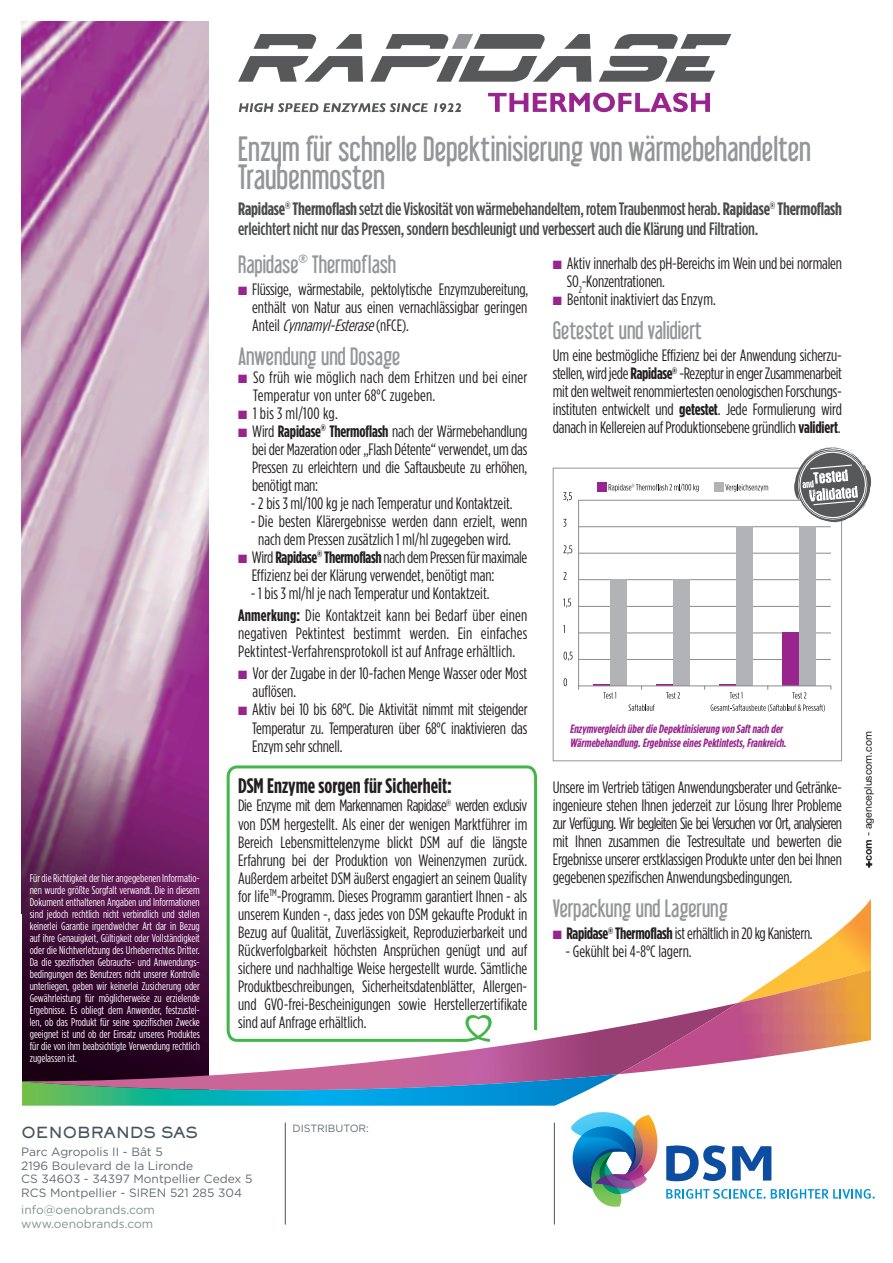
<style>
.page{position:relative;width:893px;height:1263px;background:#fff}
.page>*{position:absolute;margin:0;border:0;box-sizing:border-box;transform-origin:0 0}
.t1{font:31.5px/28.5px "Libel Suit";color:#939598}
.t2{font:22.5px "Libel Suit";color:#939598}
.t3{font:700 condensed 21px "Gotham HTF";color:#231f20}
.t4{font:500 condensed 18px/19.5px "Gotham HTF";letter-spacing:-.01em;color:#4b4c4d}
.t5{font:condensed 16.5px/18px "Gotham HTF";color:#231f20;text-align:justify}
.t6{font:condensed 16.5px "Gotham HTF";letter-spacing:-.02em;color:#231f20}
.t7{font:15px "AT Sackers Heavy Gothic";letter-spacing:-.02em;color:#48535c}
.t8{font:italic 700 condensed 12px/13.5px "Gotham HTF";color:#99248e}
.t9{font:12px/13.5px "Gotham HTF";color:#666b6e}
.t10{font:12px/13.5px "Gotham HTF";color:#799789}
.t11{font:condensed 11.25px/12px "Gotham HTF";color:#fff;text-align:justify}
.t12{font:10.5px "Helvetica Neue";color:#231f20}
.t13{font:10.5px "Gotham HTF";color:#666b6e}
.s1{font-weight:700}
.s2{color:#99248e}
.s3{font-style:italic}
</style>
<div class="page">
<img style="left:21px;top:21px;width:187px;height:905px">
<img style="left:22px;top:926px;width:187px;height:42px">
<svg style="left:22px;top:968px;width:598px;height:107px"></svg>
<svg style="left:790px;top:899px;width:81px;height:69px"></svg>
<img style="left:618px;top:968px;width:253px;height:106px">
<svg style="left:22px;top:1074px;width:597px;height:32px;background:#5a8daa"></svg>
<svg style="left:239px;top:103px;width:189px;height:9px"></svg>
<svg style="left:434px;top:103px;width:27px;height:9px"></svg>
<svg style="left:238px;top:34px;width:125px;height:48px"></svg>
<svg style="left:599px;top:34px;width:132px;height:48px"></svg>
<svg style="left:370px;top:34px;width:221px;height:48px"></svg>
<svg style="left:488px;top:93px;width:222px;height:19px"></svg>
<div style="left:553px;top:468px;width:289px;height:293px;border:1px solid #939598"></div>
<svg style="left:225px;top:765px;width:314px;height:278px"></svg>
<svg style="left:563px;top:492px;width:9px;height:9px"></svg>
<svg style="left:563px;top:519px;width:3px;height:8px"></svg>
<svg style="left:563px;top:545px;width:9px;height:9px"></svg>
<svg style="left:563px;top:572px;width:3px;height:8px"></svg>
<svg style="left:563px;top:598px;width:8px;height:10px"></svg>
<svg style="left:564px;top:652px;width:9px;height:9px"></svg>
<svg style="left:564px;top:678px;width:3px;height:8px"></svg>
<div style="left:597px;top:483px;width:9px;height:9px;background:#99248e"></div>
<svg style="left:609px;top:483px;width:90px;height:9px"></svg>
<div style="left:714px;top:483px;width:9px;height:9px;background:#b2b3b7"></div>
<svg style="left:725px;top:484px;width:43px;height:8px"></svg>
<svg style="left:603px;top:692px;width:13px;height:6px"></svg>
<svg style="left:666px;top:692px;width:14px;height:6px"></svg>
<svg style="left:629px;top:704px;width:26px;height:7px"></svg>
<svg style="left:711px;top:704px;width:114px;height:8px"></svg>
<svg style="left:730px;top:692px;width:12px;height:6px"></svg>
<svg style="left:792px;top:692px;width:14px;height:6px"></svg>
<svg style="left:578px;top:499px;width:254px;height:191px"></svg>
<svg style="left:794px;top:447px;width:77px;height:76px"></svg>
<svg style="left:866px;top:861px;width:6px;height:7px"></svg>
<hr style="left:285px;top:1123px;width:1px;height:101px;background:#48535c">
<hr style="left:554px;top:1123px;width:1px;height:101px;background:#48535c">
<svg style="left:666px;top:1145px;width:105px;height:36px"></svg>
<svg style="left:666px;top:1189px;width:209px;height:10px"></svg>
<svg style="left:571px;top:1112px;width:85px;height:95px"></svg>
<p class="t11" style="left:30px;top:872px;width:172px">Für die Richtigkeit der hier angegebenen Informatio&shy;nen wurde größte Sorgfalt verwandt. Die in diesem Dokument enthaltenen Angaben und Informationen sind jedoch rechtlich nicht verbindlich und stellen keinerlei Garantie irgendwelcher Art dar in Bezug auf ihre Genauigkeit, Gültigkeit oder Vollständigkeit oder die Nichtverletzung des Urheberrechtes Dritter.<br>Da die spezifischen Gebrauchs- und Anwendungs&shy;bedingungen des Benutzers nicht unserer Kontrolle unterliegen, geben wir keinerlei Zusicherung oder Gewährleistung für möglicherweise zu erzielende Ergebnisse. Es obliegt dem Anwender, festzustel&shy;len, ob das Produkt für seine spezifischen Zwecke geeignet ist und ob der Einsatz unseres Produktes für die von ihm beabsichtigte Verwendung rechtlich zugelassen ist.</p>
<h1 class="t1" style="left:238px;top:134px;width:575px">Enzym für schnelle Depektinisierung von wärmebehandelten<br>Traubenmosten</h1>
<p class="t4" style="left:238px;top:199px;width:605px"><span class="s1">Rapidase</span><sup>®</sup> <span class="s1">Thermoflash</span> setzt die Viskosität von wärmebehandeltem, rotem Traubenmost herab. <span class="s1">Rapidase</span><sup>®</sup> <span class="s1">Thermoflash </span>erleichtert nicht nur das Pressen, sondern beschleunigt und verbessert auch die Klärung und Filtration.</p>
<h2 class="t2" style="left:238px;top:251px;width:160px">Rapidase<sup>®</sup> Thermoflash</h2>
<p class="t5" style="left:252px;top:280px;width:278px;text-indent:-14px"><span class="s2">■</span> Flüssige, wärmestabile, pektolytische Enzymzubereitung, enthält von Natur aus einen vernachlässigbar geringen A n t e i l <span class="s3">Cynnamyl-Esterase</span>( n F C E ) .</p>
<h2 class="t2" style="left:238px;top:343px;width:164px">Anwendung und Dosage</h2>
<p class="t5" style="left:253px;top:368px;width:276px;text-indent:-15px"><span class="s2">■</span> So früh wie möglich nach dem Erhitzen und bei einer<br>Temperatur von unter 68°C zugeben.</p>
<p class="t5" style="left:238px;top:404px;width:101px"><span class="s2">■</span> 1 bis 3 ml/100 kg.</p>
<p class="t5" style="left:252px;top:422px;width:277px;text-indent:-14px"><span class="s2">■</span> Wird <span class="s1">Rapidase</span><sup>®</sup> <span class="s1">Thermoflash</span> nach der Wärmebehandlung bei der Mazeration oder „Flash Détente“ verwendet, um das Pressen zu erleichtern und die Saftausbeute zu erhöhen, benötigt man:</p>
<p class="t5" style="left:251px;top:494px;width:263px">- 2 bis 3 ml/100 kg je nach Temperatur und Kontaktzeit.</p>
<p class="t5" style="left:251px;top:512px;width:278px;text-align:center">- Die besten Klärergebnisse werden dann erzielt, wenn nach dem Pressen zusätzlich 1 ml/hl zugegeben wird.</p>
<p class="t5" style="left:252px;top:548px;width:277px;text-indent:-14px"><span class="s2">■</span> Wird <span class="s1">Rapidase</span><sup>®</sup> <span class="s1">Thermoflash</span> nach dem Pressen für maximale<br>Effizienz bei der Klärung verwendet, benötigt man:</p>
<p class="t5" style="left:238px;top:582px;width:291px;line-height:22.2px;text-indent:13px">- 1 bis 3 ml/hl je nach Temperatur und Kontaktzeit.<br><span class="s1">Anmerkung:</span> Die Kontaktzeit kann bei Bedarf über einen</p>
<p class="t5" style="left:238px;top:624px;width:291px">negativen Pektintest bestimmt werden. Ein einfaches<br>Pektintest-Verfahrensprotokoll ist auf Anfrage erhältlich.</p>
<p class="t5" style="left:253px;top:664px;width:276px;text-indent:-15px"><span class="s2">■</span> Vor der Zugabe in der 10-fachen Menge Wasser oder Most auflösen.</p>
<p class="t5" style="left:252px;top:700px;width:277px;text-indent:-14px"><span class="s2">■</span> Aktiv bei 10 bis 68°C. Die Aktivität nimmt mit steigender Temperatur zu. Temperaturen über 68°C inaktivieren das Enzym sehr schnell.</p>
<p class="t3" style="left:238px;top:774px;width:215px">DSM Enzyme sorgen für Sicherheit:</p>
<p class="t5" style="left:238px;top:796px;width:291px">Die Enzyme mit dem Markennamen Rapidase<sup>®</sup> werden exclusiv von DSM hergestellt. Als einer der wenigen Marktführer im Bereich Lebensmittelenzyme blickt DSM auf die längste Erfahrung bei der Produktion von Weinenzymen zurück.<br>Außerdem arbeitet DSM äußerst engagiert an seinem Quality for life<sup>TM</sup>-Programm. Dieses Programm garantiert Ihnen - als unserem Kunden -, dass jedes von DSM gekaufte Produkt in Bezug auf Qualität, Zuverlässigkeit, Reproduzierbarkeit und Rückverfolgbarkeit höchsten Ansprüchen genügt und auf sichere und nachhaltige Weise hergestellt wurde. Sämtliche Produktbeschreibungen, Sicherheitsdatenblätter, Allergen&shy;und GVO-frei-Bescheinigungen sowie Herstellerzertifikate sind auf Anfrage erhältlich.</p>
<p class="t5" style="left:567px;top:254px;width:277px;text-indent:-14px"><span class="s2">■</span> Aktiv innerhalb des pH-Bereichs im Wein und bei normalen<br>SO<sub>2</sub>-Konzentrationen.</p>
<p class="t5" style="left:553px;top:290px;width:165px"><span class="s2">■</span> Bentonit inaktiviert das Enzym.</p>
<h2 class="t2" style="left:553px;top:317px;width:151px">Getestet und validiert</h2>
<p class="t5" style="left:553px;top:346px;width:291px">Um eine bestmögliche Effizienz bei der Anwendung sicherzu&shy;stellen, wird jede <span class="s1">Rapidase</span><sup>®</sup> -Rezeptur in enger Zusammenarbeit mit den weltweit renommiertesten oenologischen Forschungs&shy;instituten entwickelt und <span class="s1">getestet</span>. Jede Formulierung wird danach in Kellereien auf Produktionsebene gründlich <span class="s1">validiert</span>.</p>
<p class="t8" style="left:570px;top:722px;width:220px">Enzymvergleich überdieDepektinisierung von Saftnach der<br>Wärmebehandlung.ErgebnisseeinesPektintests,Frankreich.</p>
<p class="t5" style="left:553px;top:778px;width:291px">Unsere im Vertrieb tätigen Anwendungsberater und Getränke&shy;ingenieure stehen Ihnen jederzeit zur Lösung Ihrer Probleme zur Verfügung. Wir begleiten Sie bei Versuchen vor Ort, analysieren mit Ihnen zusammen die Testresultate und bewerten die Ergebnisse unserer erstklassigen Produkte unter den bei Ihnen gegebenen spezifischen Anwendungsbedingungen.</p>
<h2 class="t2" style="left:553px;top:895px;width:177px">Verpackung und Lagerung</h2>
<p class="t6" style="left:553px;top:925px;width:261px"><span class="s2">■</span> <span class="s1">Rapidase</span><sup>®</sup> <span class="s1">Thermoflash</span> ist erhältlich in 20 kg Kanistern.</p>
<p class="t5" style="left:566px;top:942px;width:128px">- Gekühlt bei 4-8°C lagern.</p>
<p class="t12" style="left:862px;top:867px;width:138px;rotate:-90deg"><span class="s1">+com</span> - agencepluscom.com</p>
<p class="t7" style="left:21px;top:1123px;width:178px">OENOBRANDS SAS</p>
<p class="t9" style="left:21px;top:1145px;width:233px">Parc Agropolis II - Bât 5<br>2196 Boulevard de la Lironde<br>CS 34603 - 34397 Montpellier Cedex 5<br>RCS Montpellier - SIREN 521 285 304</p>
<p class="t10" style="left:21px;top:1203px;width:135px">info@oenobrands.com www.oenobrands.com</p>
<p class="t13" style="left:293px;top:1122px;width:78px">distributor:</p>
</div>
